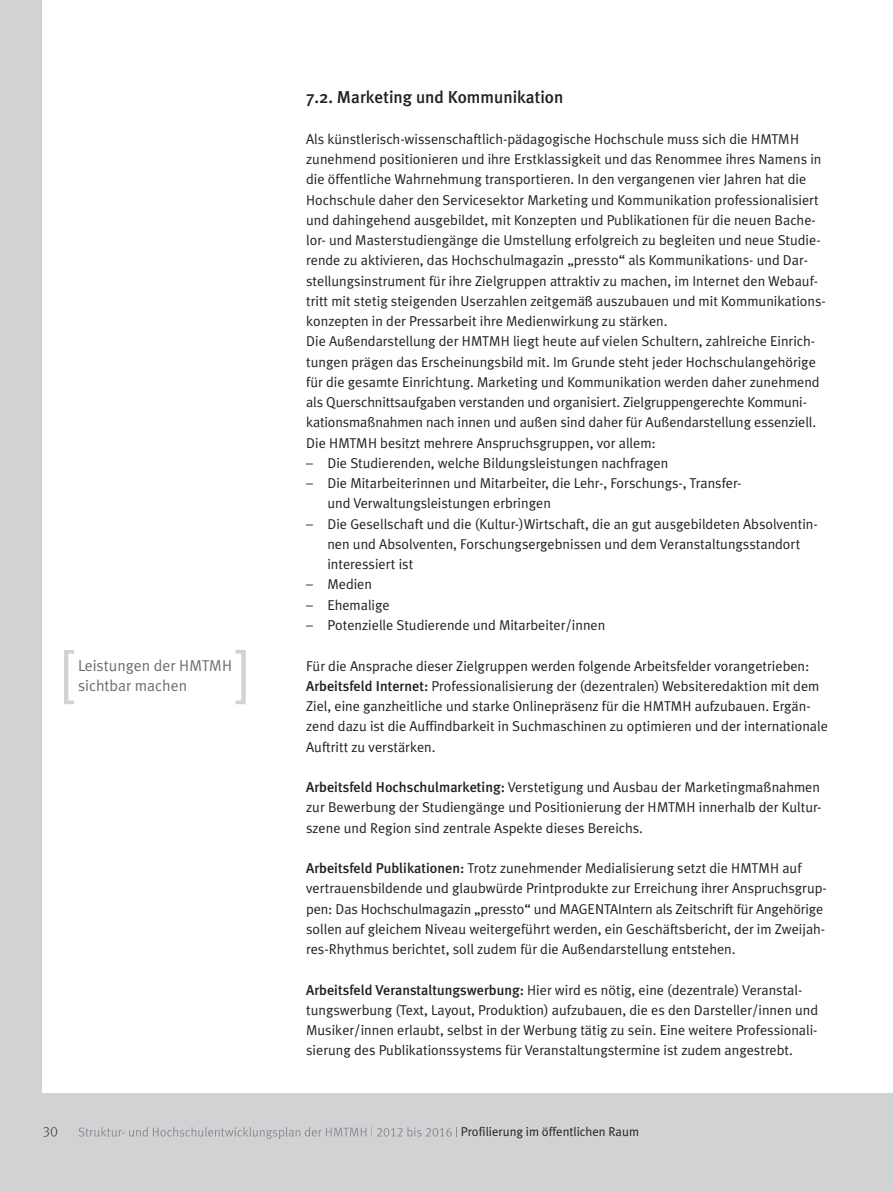
<style>
.page{position:relative;width:893px;height:1191px;background:#d1d2d4}
.page>*{position:absolute;margin:0;border:0;box-sizing:border-box;transform-origin:0 0}
.t1{font:61.05px "Meta Plus Normal";color:#d1d2d4}
.t2{font:500 17.25px "Meta Plus";color:#231f20}
.t3{font:15.75px/20.2px "Meta Plus Normal";color:#6c6d70}
.t4{font:14.25px/20.2px "Meta Plus Normal";color:#231f20}
.t5{font:12.75px "Meta Plus Normal";color:#231f20}
.s1{font-family:"Meta Plus";font-weight:500}
</style>
<div class="page">
<div style="left:43px;top:0;width:850px;height:1093px;background:#fff"></div>
<svg style="left:79px;top:1127px;width:87px;height:9px"></svg>
<svg style="left:377px;top:1127px;width:80px;height:9px"></svg>
<svg style="left:43px;top:1127px;width:14px;height:9px"></svg>
<h1 class="t1" style="left:62px;top:638px;width:17px">[</h1>
<p class="t3" style="left:78px;top:655px;width:156px">Leistungen der HMTMH sichtbar machen</p>
<h1 class="t1" style="left:232px;top:638px;width:17px">]</h1>
<p class="t2" style="left:306px;top:87px;width:259px">7.2. Marketing und Kommunikation</p>
<p class="t4" style="left:306px;top:129px;width:521px">Als künstlerisch-wissenschaftlich-pädagogische Hochschule muss sich die HMTMH zunehmend positionieren und ihre Erstklassigkeit und das Renommee ihres Namens in die öffentliche Wahrnehmung transportieren. In den vergangenen vier Jahren hat die Hochschule daher den Servicesektor Marketing und Kommunikation professionalisiert und dahingehend ausgebildet, mit Konzepten und Publikationen für die neuen Bache&shy;lor- und Masterstudiengänge die Umstellung erfolgreich zu begleiten und neue Studie&shy;rende zu aktivieren, das Hochschulmagazin „pressto“ als Kommunikations- und Dar&shy;stellungsinstrument für ihre Zielgruppen attraktiv zu machen, im Internet den Webauf&shy;tritt mit stetig steigenden Userzahlen zeitgemäß auszubauen und mit Kommunikations&shy;konzepten in der Pressarbeit ihre Medienwirkung zu stärken.<br>Die Außendarstellung der HMTMH liegt heute auf vielen Schultern, zahlreiche Einrich&shy;tungen prägen das Erscheinungsbild mit. Im Grunde steht jeder Hochschulangehörige für die gesamte Einrichtung. Marketing und Kommunikation werden daher zunehmend als Querschnittsaufgaben verstanden und organisiert. Zielgruppengerechte Kommuni&shy;kationsmaßnahmen nach innen und außen sind daher für Außendarstellung essenziell.<br>Die HMTMH besitzt mehrere Anspruchsgruppen, vor allem:</p>
<p class="t4" style="left:306px;top:453px;width:364px">– Die Studierenden, welche Bildungsleistungen nachfragen</p>
<p class="t4" style="left:327px;top:473px;width:416px;text-indent:-21px">– Die Mitarbeiterinnen und Mitarbeiter, die Lehr-, Forschungs-, Transfer&shy;und Verwaltungsleistungen erbringen</p>
<p class="t4" style="left:327px;top:513px;width:492px;text-indent:-21px">– Die Gesellschaft und die (Kultur-)Wirtschaft, die an gut ausgebildeten Absolventin&shy;nen und Absolventen, Forschungsergebnissen und dem Veranstaltungsstandort interessiert ist</p>
<p class="t4" style="left:306px;top:574px;width:67px">– Medien</p>
<p class="t4" style="left:306px;top:594px;width:85px">– Ehemalige</p>
<p class="t4" style="left:306px;top:615px;width:301px">– Potenzielle Studierende und Mitarbeiter/innen</p>
<p class="t4" style="left:306px;top:655px;width:523px">Für die Ansprache dieser Zielgruppen werden folgende Arbeitsfelder vorangetrieben:<br><span class="s1">Arbeitsfeld Internet:</span> Professionalisierung der (dezentralen) Websiteredaktion mit dem Ziel, eine ganzheitliche und starke Onlinepräsenz für die HMTMH aufzubauen. Ergän&shy;zend dazu ist die Auffindbarkeit in Suchmaschinen zu optimieren und der internationale Auftritt zu verstärken.</p>
<p class="t4" style="left:306px;top:777px;width:517px;text-align:justify"><span class="s1">Arbeitsfeld Hochschulmarketing:</span> Verstetigung und Ausbau der Marketingmaßnahmen zur Bewerbung der Studiengänge und Positionierung der HMTMH innerhalb der Kultur&shy;szene und Region sind zentrale Aspekte dieses Bereichs.</p>
<p class="t4" style="left:306px;top:858px;width:522px"><span class="s1">Arbeitsfeld Publikationen:</span> Trotz zunehmender Medialisierung setzt die HMTMH auf vertrauensbildende und glaubwürde Printprodukte zur Erreichung ihrer Anspruchsgrup&shy;pen: Das Hochschulmagazin „pressto“ und MAGENTAIntern als Zeitschrift für Angehörige sollen auf gleichem Niveau weitergeführt werden, ein Geschäftsbericht, der im Zweijah&shy;res-Rhythmus berichtet, soll zudem für die Außendarstellung entstehen.</p>
<p class="t4" style="left:306px;top:979px;width:513px"><span class="s1">Arbeitsfeld Veranstaltungswerbung:</span> Hier wird es nötig, eine (dezentrale) Veranstal&shy;tungswerbung (Text, Layout, Produktion) aufzubauen, die es den Darsteller/innen und Musiker/innen erlaubt, selbst in der Werbung tätig zu sein. Eine weitere Professionali&shy;sierung des Publikationssystems für Veranstaltungstermine ist zudem angestrebt.</p>
<p class="t5" style="left:461px;top:1124px;width:180px">Profilierung im öffentlichen Raum</p>
</div>
